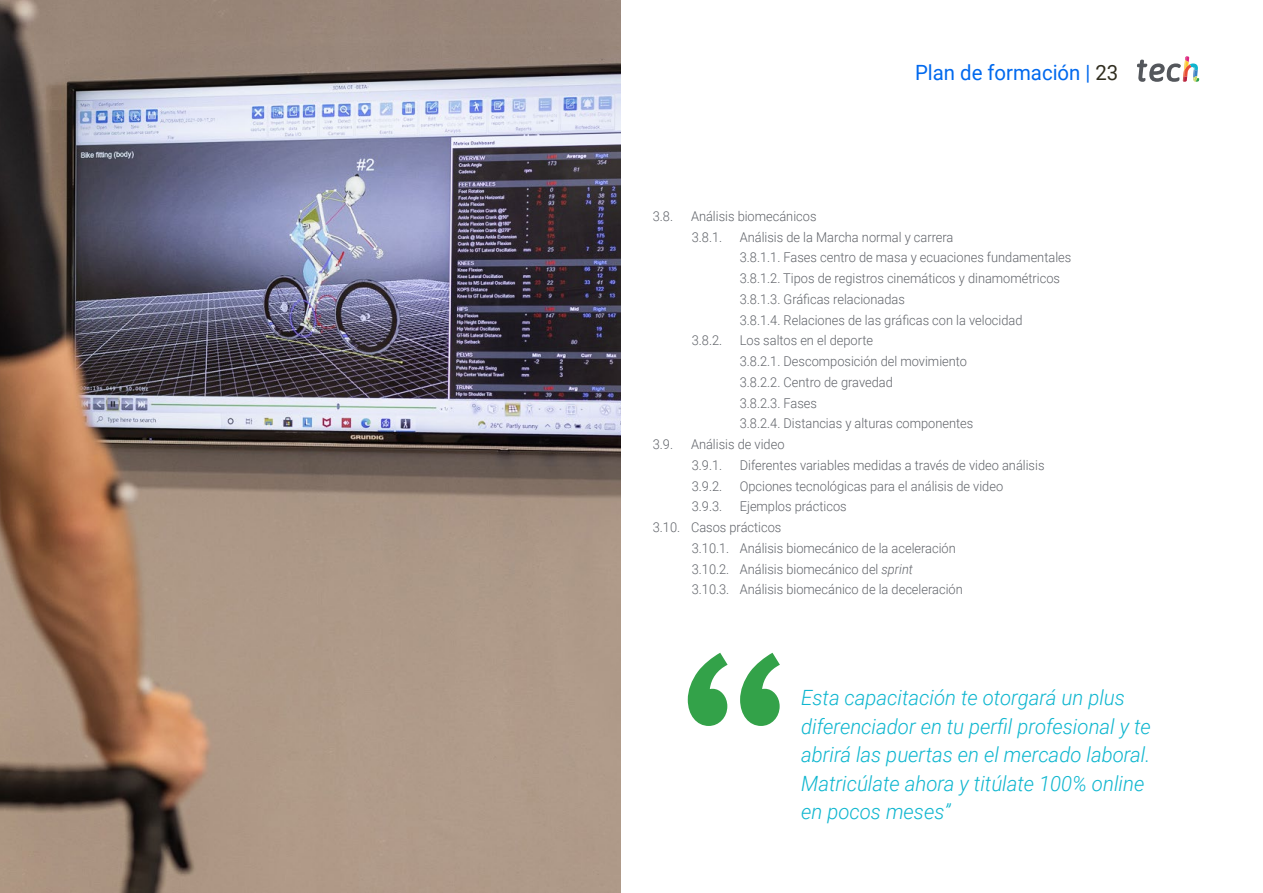
<style>
.page{position:relative;width:1263px;height:893px;background:#fff}
.page>*{position:absolute;margin:0;border:0;box-sizing:border-box;transform-origin:0 0}
.t1{font:italic 300 21px/28.5px "Roboto";color:#0fb6cf}
.t2{font:21px "Roboto";color:#0169ee}
.t3{font:300 13.5px/20.7px "Roboto";color:#61646a;scale:.95 1}
.s1{color:#312e20}
.s2{font-style:italic}
</style>
<div class="page">
<svg style="left:688px;top:653px;width:92px;height:73px"></svg>
<img style="left:0;top:0;width:621px;height:893px">
<svg style="left:1137px;top:56px;width:62px;height:26px"></svg>
<h1 class="t2" style="left:915px;top:57px;width:205px">Plan de formación | <span class="s1">23</span></h1>
<p class="t3" style="left:653px;top:205px;width:23px">3.8.</p>
<p class="t3" style="left:691px;top:205px;width:134px">Análisis biomecánicos<br>3.8.1.</p>
<p class="t3" style="left:740px;top:226px;width:350px">Análisis de la Marcha normal y carrera<br>3.8.1.1. Fases centro de masa y ecuaciones fundamentales 3.8.1.2. Tipos de registros cinemáticos y dinamométricos 3.8.1.3. Gráficas relacionadas<br>3.8.1.4. Relaciones de las gráficas con la velocidad</p>
<p class="t3" style="left:692px;top:330px;width:34px">3.8.2.</p>
<p class="t3" style="left:740px;top:330px;width:247px">Los saltos en el deporte<br>3.8.2.1. Descomposición del movimiento<br>3.8.2.2. Centro de gravedad<br>3.8.2.3. Fases<br>3.8.2.4. Distancias y alturas componentes</p>
<p class="t3" style="left:653px;top:433px;width:23px">3.9.</p>
<p class="t3" style="left:691px;top:433px;width:100px">Análisis de video<br>3.9.1.</p>
<p class="t3" style="left:740px;top:454px;width:322px">Diferentes variables medidas a través de video análisis</p>
<p class="t3" style="left:692px;top:475px;width:34px">3.9.2.</p>
<p class="t3" style="left:740px;top:475px;width:279px">Opciones tecnológicas para el análisis de video</p>
<p class="t3" style="left:692px;top:496px;width:34px">3.9.3.</p>
<p class="t3" style="left:653px;top:496px;width:206px;text-indent:87px">Ejemplos prácticos<br>3.10. Casos prácticos</p>
<p class="t3" style="left:692px;top:537px;width:287px">3.10.1. Análisis biomecánico de la aceleración<br>3.10.2. Análisis biomecánico del <span class="s2">sprint<br></span>3.10.3. Análisis biomecánico de la deceleración</p>
<h1 class="t1" style="left:801px;top:683px;width:351px">Esta capacitación te otorgará un plus diferenciador en tu perfil profesional y te abrirá las puertas en el mercado laboral.<br>Matricúlate ahora y titúlate 100% online en pocos meses”</h1>
</div>
